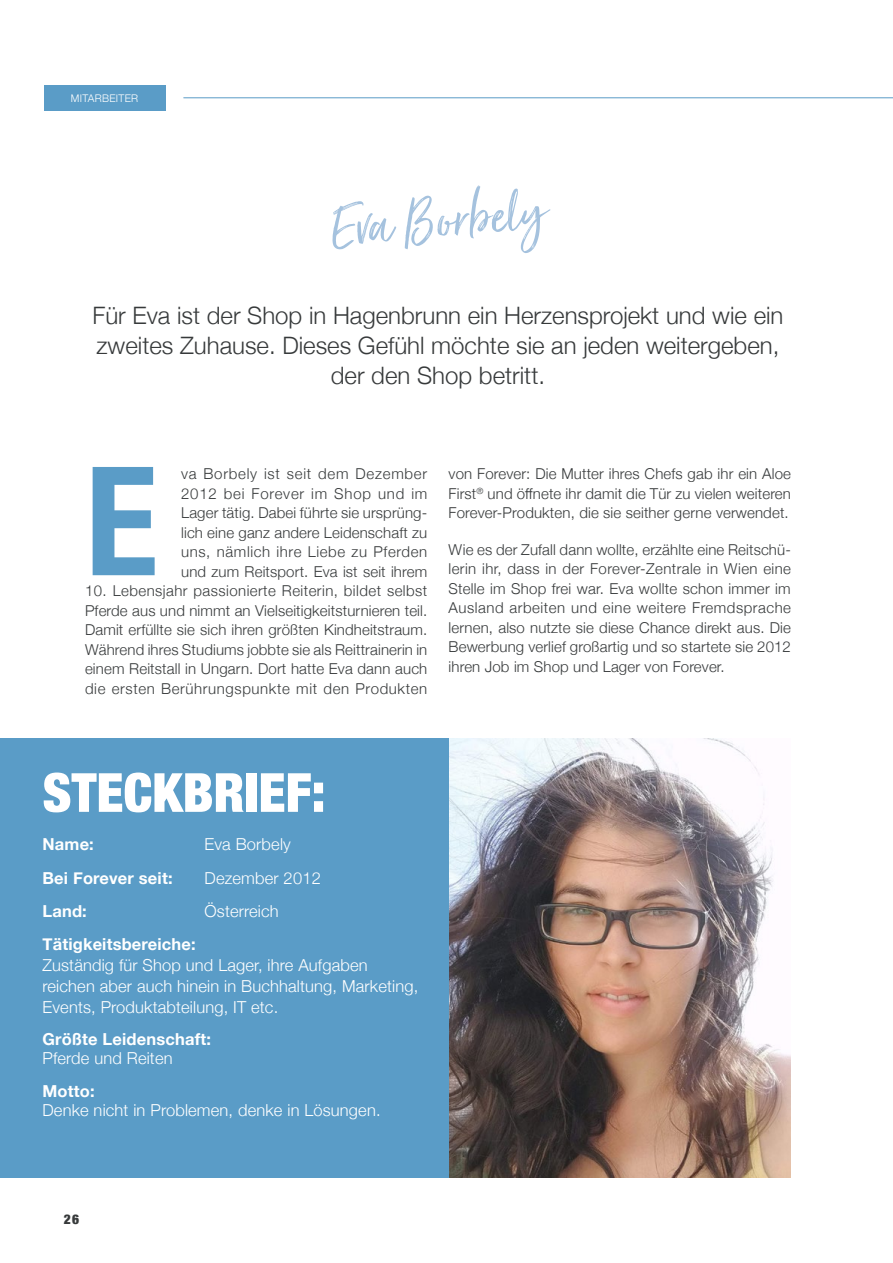
<style>
.page{position:relative;width:893px;height:1263px;background:#fff}
.page>*{position:absolute;margin:0;border:0;box-sizing:border-box;transform-origin:0 0}
.t1{font:700 condensed 151.65px "Helvetica Neue";color:#5a9cc7}
.t2{font:72.15px "Just Lovely";color:#a5c2de}
.t3{font:900 condensed 54px "Helvetica Neue";color:#fff}
.t4{font:300 24px/30px "Helvetica Neue";color:#373a3b;text-align:center}
.t5{font:300 16.5px/21px "Helvetica Neue";letter-spacing:.01em;color:#fff}
.t6{font:700 16.5px "Helvetica Neue";letter-spacing:.01em;color:#fff}
.t7{font:300 15px/19.5px "Helvetica Neue";letter-spacing:.01em;color:#373a3b;text-align:justify}
.t8{font:900 condensed 13.5px "Helvetica Neue";color:#373a3b}
.t9{font:300 10.5px "Helvetica Neue";letter-spacing:.03em;color:#fff}
</style>
<div class="page">
<div style="left:44px;top:85px;width:121px;height:26px;background:#5a9cc7"></div>
<hr style="left:184px;top:97px;width:709px;height:1px;background:#5a9cc7">
<img style="left:449px;top:738px;width:342px;height:440px">
<div style="left:0;top:738px;width:449px;height:440px;background:#5a9cc7"></div>
<p class="t9" style="left:71px;top:89px;width:69px">MITARBEITER</p>
<h2 class="t2" style="left:328px;top:187px;width:215px;rotate:-5deg">Eva Borbely</h2>
<h3 class="t4" style="left:93px;top:299px;width:692px">Für Eva ist der Shop in Hagenbrunn ein Herzensprojekt und wie ein zweites Zuhause. Dieses Gefühl möchte sie an jeden weitergeben, der den Shop betritt.</h3>
<h1 class="t1" style="left:85px;top:395px;width:74px">E</h1>
<p class="t7" style="left:181px;top:463px;width:248px">va Borbely ist seit dem Dezember 2012 bei Forever im Shop und im Lager tätig. Dabei führte sie ursprüng&shy;lich eine ganz andere Leidenschaft zu uns, nämlich ihre Liebe zu Pferden und zum Reitsport. Eva ist seit ihrem</p>
<p class="t7" style="left:85px;top:580px;width:344px">10. Lebensjahr passionierte Reiterin, bildet selbst Pferde aus und nimmt an Vielseitigkeitsturnieren teil.<br>Damit erfüllte sie sich ihren größten Kindheitstraum.<br>Während ihres Studiums jobbte sie als Reittrainerin in einem Reitstall in Ungarn. Dort hatte Eva dann auch die ersten Berührungspunkte mit den Produkten</p>
<p class="t7" style="left:449px;top:463px;width:344px">von Forever: Die Mutter ihres Chefs gab ihr ein Aloe First<sup>®</sup> und öffnete ihr damit die Tür zu vielen weiteren Forever-Produkten, die sie seither gerne verwendet.</p>
<p class="t7" style="left:449px;top:538px;width:344px">Wie es der Zufall dann wollte, erzählte eine Reitschü&shy;lerin ihr, dass in der Forever-Zentrale in Wien eine Stelle im Shop frei war. Eva wollte schon immer im Ausland arbeiten und eine weitere Fremdsprache lernen, also nutzte sie diese Chance direkt aus. Die Bewerbung verlief großartig und so startete sie 2012 ihren Job im Shop und Lager von Forever.</p>
<h3 class="t3" style="left:43px;top:748px;width:285px">STECKBRIEF:</h3>
<p class="t6" style="left:43px;top:831px;width:53px">Name:</p>
<p class="t5" style="left:205px;top:832px;width:88px">Eva Borbely</p>
<p class="t6" style="left:43px;top:865px;width:132px">Bei Forever seit:</p>
<p class="t5" style="left:205px;top:866px;width:118px">Dezember 2012</p>
<p class="t6" style="left:43px;top:898px;width:46px">Land:</p>
<p class="t5" style="left:205px;top:900px;width:76px">Österreich</p>
<p class="t6" style="left:43px;top:931px;width:155px">Tätigkeitsbereiche:</p>
<p class="t5" style="left:43px;top:953px;width:377px">Zuständig für Shop und Lager, ihre Aufgaben reichen aber auch hinein in Buchhaltung, Marketing,<br>Events, Produktabteilung, IT etc.</p>
<p class="t6" style="left:43px;top:1026px;width:170px">Größte Leidenschaft:</p>
<p class="t5" style="left:43px;top:1047px;width:132px">Pferde und Reiten</p>
<p class="t6" style="left:43px;top:1078px;width:54px">Motto:</p>
<p class="t5" style="left:43px;top:1098px;width:340px">Denke nicht in Problemen, denke in Lösungen.</p>
<p class="t8" style="left:64px;top:1208px;width:17px">26</p>
</div>
